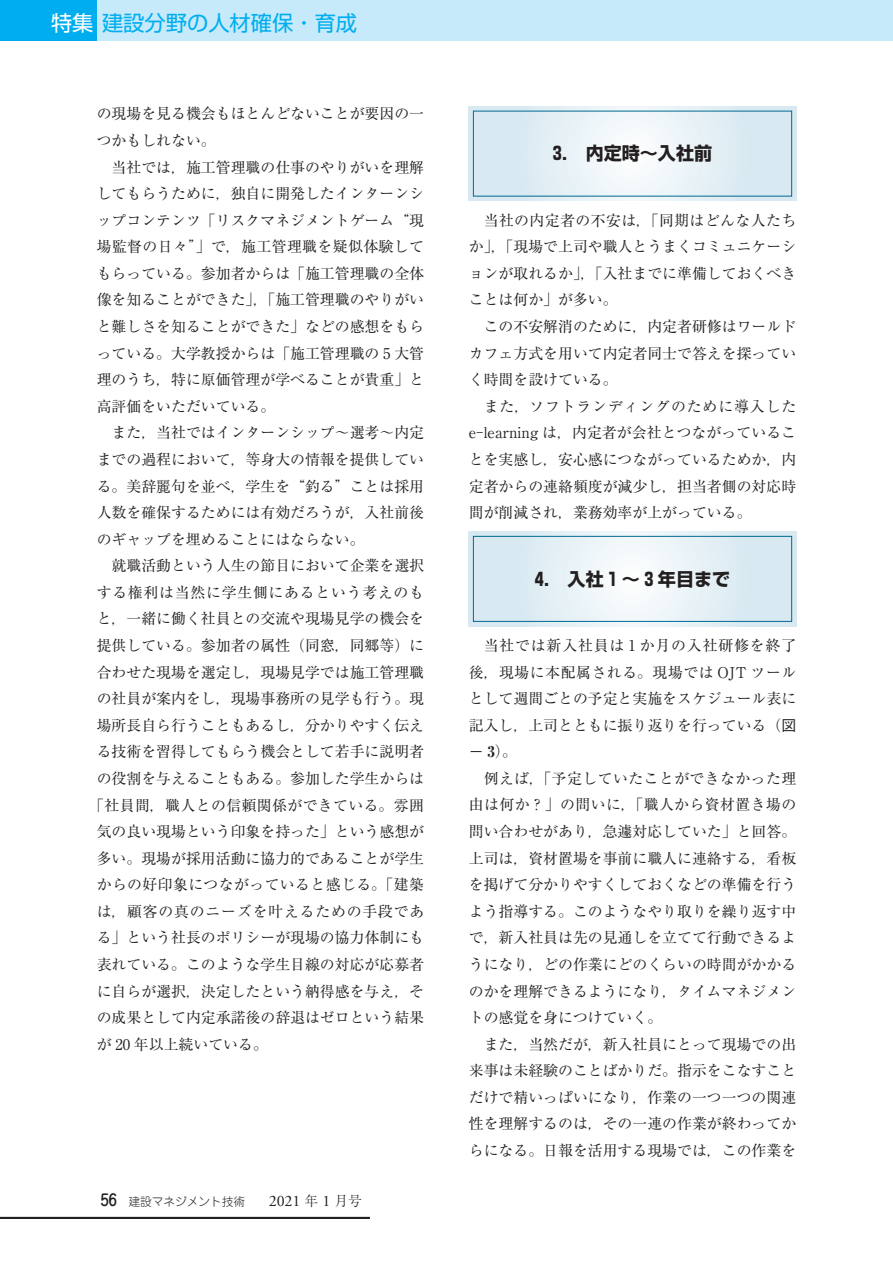
<style>
.page{position:relative;width:893px;height:1263px;background:#fff}
.page>*{position:absolute;margin:0;border:0;box-sizing:border-box;transform-origin:0 0}
.t1{font:21.3px "Shin Go Pr 6 N";color:#00aeef}
.t2{font:700 18px "Shin Go Pr 6 N";color:#231f20}
.t3{font:14.85px/26.5px "Ryumin Pr 6 N";color:#231f20;text-align:justify}
.t4{font:14.85px "Ryumin Pr 6 N";letter-spacing:.025em;color:#231f20}
.t5{font:14.85px "Ryumin Pr 6 N";letter-spacing:.05em;color:#231f20}
.t6{font:14.85px "Ryumin Pr 6 N";letter-spacing:.055em;color:#231f20}
.t7{font:300 11.7px "Jun 101 Pro";color:#231f20}
.s1{color:#fff}
.s2{font-family:"Jun 34 Pro";font-weight:500;font-size:15.9px}
.s3{font-family:"Adobe Garamond Pro";font-weight:400;font-size:15.9px}
.s4{font-family:"Ryumin Pr 6 N";font-size:13.8px}
.s5{font-family:"Gothic BBB Pr 6 N";font-weight:500}
.s6{font-weight:800}
</style>
<div class="page">
<div style="left:0;top:0;width:98px;height:40px;background:#00aeef"></div>
<div style="left:98px;top:0;width:795px;height:40px;background:#c6eafa"></div>
<svg style="left:469px;top:106px;width:327px;height:95px;background:#bfdae5"></svg>
<svg style="left:475px;top:113px;width:315px;height:81px"></svg>
<svg style="left:469px;top:531px;width:327px;height:95px;background:#dceaf1"></svg>
<svg style="left:475px;top:538px;width:315px;height:82px"></svg>
<div style="left:473px;top:536px;width:319px;height:86px;border:1px solid #006991"></div>
<hr style="left:0;top:1217px;width:370px;height:2px;background:#231f20">
<h1 class="t1" style="left:51px;top:6px;width:308px"><span class="s1">特集</span>建設分野の人材確保・育成</h1>
<p class="t3" style="left:97px;top:100px;width:329px">の現場を見る機会もほとんどないことが要因の一つかもしれない。</p>
<p class="t3" style="left:97px;top:153px;width:329px;text-indent:15px">当社では，施工管理職の仕事のやりがいを理解してもらうために，独自に開発したインターンシップコンテンツ「リスクマネジメントゲーム“現場監督の日々”」で，施工管理職を疑似体験してもらっている。参加者からは「施工管理職の全体像を知ることができた」，「施工管理職のやりがいと難しさを知ることができた」などの感想をもらっている。大学教授からは「施工管理職の 5 大管理のうち，特に原価管理が学べることが貴重」と高評価をいただいている。</p>
<p class="t3" style="left:97px;top:419px;width:329px;text-indent:15px">また，当社ではインターンシップ〜選考〜内定までの過程において，等身大の情報を提供している。美辞麗句を並べ，学生を“釣る”ことは採用人数を確保するためには有効だろうが，入社前後のギャップを埋めることにはならない。</p>
<p class="t3" style="left:112px;top:552px;width:314px">就職活動という人生の節目において企業を選択</p>
<p class="t5" style="left:97px;top:581px;width:329px">する権利は当然に学生側にあるという考えのも</p>
<p class="t3" style="left:97px;top:605px;width:329px">と，一緒に働く社員との交流や現場見学の機会を</p>
<p class="t3" style="left:97px;top:631px;width:329px">提供している。参加者の属性（同窓，同郷等）に</p>
<p class="t3" style="left:97px;top:658px;width:329px">合わせた現場を選定し，現場見学では施工管理職</p>
<p class="t3" style="left:97px;top:685px;width:329px">の社員が案内をし，現場事務所の見学も行う。現</p>
<p class="t3" style="left:97px;top:711px;width:329px">場所長自ら行うこともあるし，分かりやすく伝え</p>
<p class="t3" style="left:97px;top:738px;width:329px">る技術を習得してもらう機会として若手に説明者</p>
<p class="t3" style="left:97px;top:764px;width:329px">の役割を与えることもある。参加した学生からは</p>
<p class="t4" style="left:89px;top:793px;width:336px">「社員間，職人との信頼関係ができている。雰囲</p>
<p class="t3" style="left:97px;top:817px;width:329px">気の良い現場という印象を持った」という感想が</p>
<p class="t3" style="left:97px;top:844px;width:329px">多い。現場が採用活動に協力的であることが学生</p>
<p class="t4" style="left:97px;top:873px;width:329px">からの好印象につながっていると感じる。「建築</p>
<p class="t6" style="left:97px;top:900px;width:329px">は，顧客の真のニーズを叶えるための手段であ</p>
<p class="t3" style="left:97px;top:924px;width:329px">る」という社長のポリシーが現場の協力体制にも</p>
<p class="t3" style="left:97px;top:950px;width:329px">表れている。このような学生目線の対応が応募者</p>
<p class="t3" style="left:97px;top:977px;width:329px">に自らが選択，決定したという納得感を与え，そ</p>
<p class="t3" style="left:97px;top:1003px;width:329px">の成果として内定承諾後の辞退はゼロという結果</p>
<p class="t3" style="left:97px;top:1030px;width:173px">が 20 年以上続いている。</p>
<p class="t7" style="left:101px;top:1192px;width:262px"><span class="s2">56</span> 建設マネジメント技術　　<span class="s3">2021</span> <span class="s4">年</span> <span class="s3">1</span> <span class="s4">月号</span></p>
<p class="t2" style="left:553px;top:139px;width:161px">3.　内定時〜入社前</p>
<p class="t3" style="left:469px;top:206px;width:329px;text-indent:15px">当社の内定者の不安は，「同期はどんな人たちか」，「現場で上司や職人とうまくコミュニケーションが取れるか」，「入社までに準備しておくべきことは何か」が多い。</p>
<p class="t3" style="left:469px;top:312px;width:329px;text-indent:15px">この不安解消のために，内定者研修はワールドカフェ方式を用いて内定者同士で答えを探っていく時間を設けている。</p>
<p class="t3" style="left:469px;top:392px;width:329px;text-indent:15px">また，ソフトランディングのために導入したe-learning は，内定者が会社とつながっていることを実感し，安心感につながっているためか，内定者からの連絡頻度が減少し，担当者側の対応時間が削減され，業務効率が上がっている。</p>
<p class="t2" style="left:535px;top:565px;width:197px">4.　入社 1 〜 3 年目まで</p>
<p class="t3" style="left:469px;top:631px;width:329px;text-indent:15px">当社では新入社員は 1 か月の入社研修を終了後，現場に本配属される。現場では OJT ツールとして週間ごとの予定と実施をスケジュール表に記入し，上司とともに振り返りを行っている（<span class="s5">図－</span> <span class="s6">3</span>）。</p>
<p class="t3" style="left:469px;top:764px;width:329px;text-indent:15px">例えば，「予定していたことができなかった理由は何か？」の問いに，「職人から資材置き場の問い合わせがあり，急遽対応していた」と回答。上司は，資材置場を事前に職人に連絡する，看板を掲げて分かりやすくしておくなどの準備を行うよう指導する。このようなやり取りを繰り返す中で，新入社員は先の見通しを立てて行動できるようになり，どの作業にどのくらいの時間がかかるのかを理解できるようになり，タイムマネジメントの感覚を身につけていく。</p>
<p class="t3" style="left:469px;top:1030px;width:329px;text-indent:15px">また，当然だが，新入社員にとって現場での出来事は未経験のことばかりだ。指示をこなすことだけで精いっぱいになり，作業の一つ一つの関連性を理解するのは，その一連の作業が終わってからになる。日報を活用する現場では，この作業を</p>
</div>
